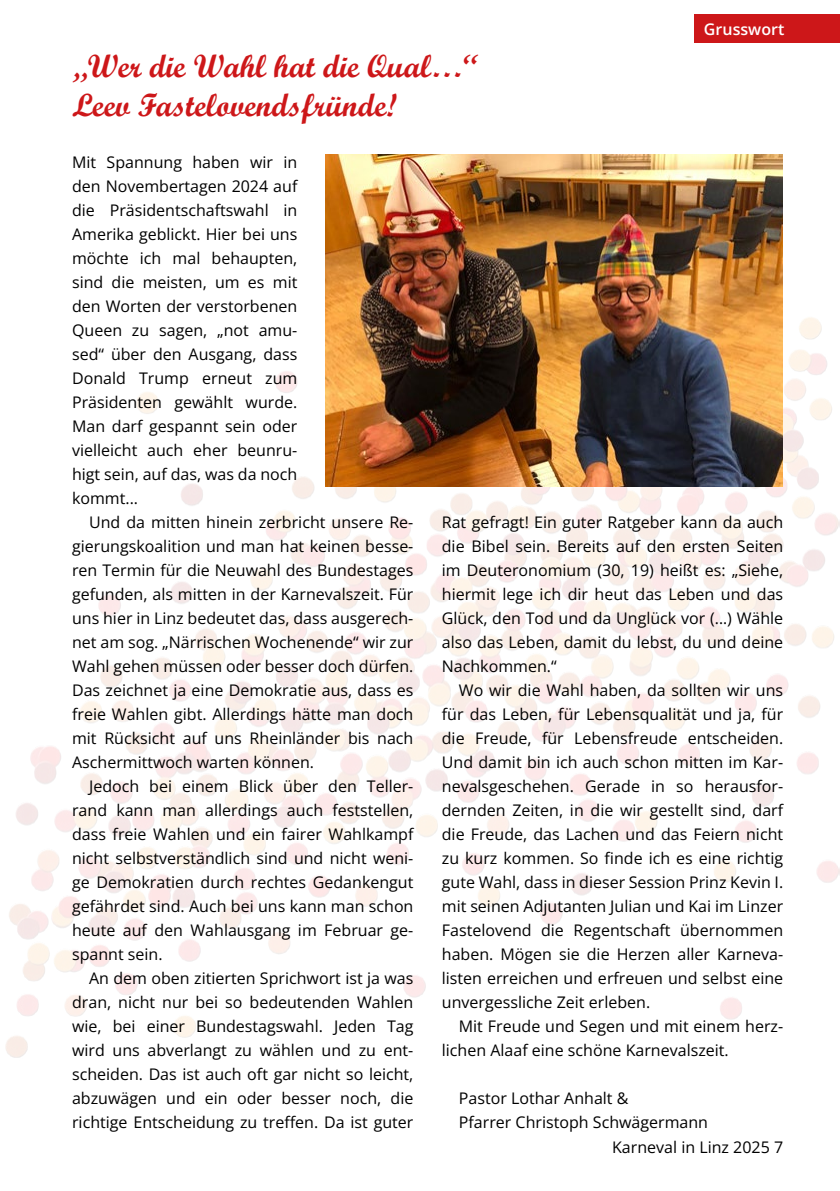
<style>
.page{position:relative;width:840px;height:1191px;background:#fff}
.page>*{position:absolute;margin:0;border:0;box-sizing:border-box;transform-origin:0 0}
.t1{font:32px/38.4px "Script MT Bold";color:#cd1719}
.t2{font:16px/24px "Open Sans";color:#000;text-align:justify}
.t3{font:600 16px "Open Sans";color:#fff}
</style>
<div class="page">
<div style="left:694px;top:15px;width:145px;height:28px;background:#cd1719"></div>
<img style="left:5px;top:295px;width:834px;height:763px">
<img style="left:325px;top:154px;width:457px;height:333px">
<p class="t3" style="left:703px;top:18px;width:82px">Grusswort</p>
<h1 class="t1" style="left:72px;top:47px;width:408px">„Wer die Wahl hat die Qual…“<br>Leev Fastelovendsfründe!</h1>
<p class="t2" style="left:72px;top:150px;width:227px">Mit Spannung haben wir in den Novembertagen 2024 auf die Präsidentschaftswahl in Amerika geblickt. Hier bei uns möchte ich mal behaupten, sind die meisten, um es mit den Worten der verstorbenen Queen zu sagen, „not amu&shy;sed“ über den Ausgang, dass Donald Trump erneut zum Präsidenten gewählt wurde.<br>Man darf gespannt sein oder vielleicht auch eher beunru&shy;higt sein, auf das, was da noch kommt...</p>
<p class="t2" style="left:72px;top:510px;width:343px;text-indent:17px">Und da mitten hinein zerbricht unsere Re&shy;gierungskoalition und man hat keinen besse&shy;ren Termin für die Neuwahl des Bundestages gefunden, als mitten in der Karnevalszeit. Für uns hier in Linz bedeutet das, dass ausgerech&shy;net am sog. „Närrischen Wochenende“ wir zur Wahl gehen müssen oder besser doch dürfen.<br>Das zeichnet ja eine Demokratie aus, dass es freie Wahlen gibt. Allerdings hätte man doch mit Rücksicht auf uns Rheinländer bis nach Aschermittwoch warten können.</p>
<p class="t2" style="left:72px;top:774px;width:343px;text-indent:17px">Jedoch bei einem Blick über den Teller&shy;rand kann man allerdings auch feststellen, dass freie Wahlen und ein fairer Wahlkampf nicht selbstverständlich sind und nicht weni&shy;ge Demokratien durch rechtes Gedankengut gefährdet sind. Auch bei uns kann man schon heute auf den Wahlausgang im Februar ge&shy;spannt sein.</p>
<p class="t2" style="left:72px;top:966px;width:343px;text-indent:17px">An dem oben zitierten Sprichwort ist ja was dran, nicht nur bei so bedeutenden Wahlen wie, bei einer Bundestagswahl. Jeden Tag wird uns abverlangt zu wählen und zu ent&shy;scheiden. Das ist auch oft gar nicht so leicht, abzuwägen und ein oder besser noch, die richtige Entscheidung zu treffen. Da ist guter</p>
<p class="t2" style="left:441px;top:510px;width:343px">Rat gefragt! Ein guter Ratgeber kann da auch die Bibel sein. Bereits auf den ersten Seiten im Deuteronomium (30, 19) heißt es: „Siehe, hiermit lege ich dir heut das Leben und das Glück, den Tod und da Unglück vor (…) Wähle also das Leben, damit du lebst, du und deine Nachkommen.“</p>
<p class="t2" style="left:441px;top:678px;width:343px;text-indent:17px">Wo wir die Wahl haben, da sollten wir uns für das Leben, für Lebensqualität und ja, für die Freude, für Lebensfreude entscheiden.<br>Und damit bin ich auch schon mitten im Kar&shy;nevalsgeschehen. Gerade in so herausfor&shy;dernden Zeiten, in die wir gestellt sind, darf die Freude, das Lachen und das Feiern nicht zu kurz kommen. So finde ich es eine richtig gute Wahl, dass in dieser Session Prinz Kevin I. mit seinen Adjutanten Julian und Kai im Linzer Fastelovend die Regentschaft übernommen haben. Mögen sie die Herzen aller Karneva&shy;listen erreichen und erfreuen und selbst eine unvergessliche Zeit erleben.</p>
<p class="t2" style="left:441px;top:1014px;width:343px;text-indent:17px">Mit Freude und Segen und mit einem herz&shy;lichen Alaaf eine schöne Karnevalszeit.</p>
<p class="t2" style="left:458px;top:1086px;width:250px">Pastor Lothar Anhalt &amp;<br>Pfarrer Christoph Schwägermann</p>
<p class="t2" style="left:611px;top:1134px;width:172px">Karneval in Linz 2025 7</p>
</div>
